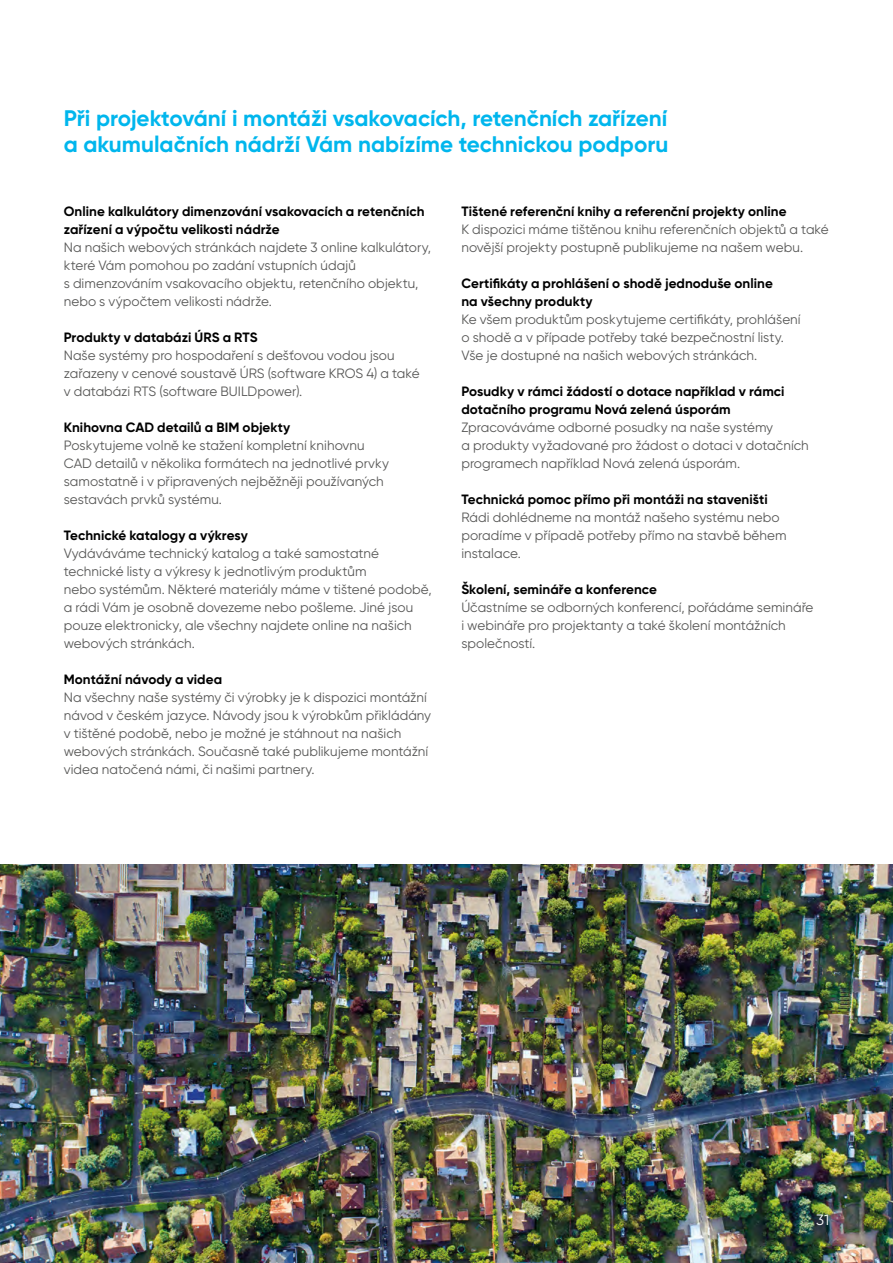
<style>
.page{position:relative;width:893px;height:1263px;background:#fff}
.page>*{position:absolute;margin:0;border:0;box-sizing:border-box;transform-origin:0 0}
.t1{font:700 22.5px/25.5px "Gilroy";color:#00b6ed}
.t2{font:15px "Gilroy";color:#fff}
.t3{font:13.5px/18px "Gilroy";letter-spacing:.005em;color:#575756}
.t4{font:700 13.5px/18px "Gilroy";letter-spacing:.005em;color:#000}
</style>
<div class="page">
<img style="left:0;top:864px;width:893px;height:399px">
<h1 class="t1" style="left:64px;top:105px;width:606px">Při projektování i montáži vsakovacích, retenčních zařízení a akumulačních nádrží Vám nabízíme technickou podporu</h1>
<p class="t4" style="left:64px;top:202px;width:362px">Online kalkulátory dimenzování vsakovacích a retenčních zařízení a výpočtu velikosti nádrže</p>
<p class="t3" style="left:64px;top:238px;width:369px">Na našich webových stránkách najdete 3 online kalkulátory, které Vám pomohou po zadání vstupních údajů<br>s dimenzováním vsakovacího objektu, retenčního objektu, nebo s výpočtem velikosti nádrže.</p>
<p class="t4" style="left:64px;top:328px;width:195px">Produkty v databázi ÚRS a RTS</p>
<p class="t3" style="left:64px;top:346px;width:357px">Naše systémy pro hospodaření s dešťovou vodou jsou zařazeny v cenové soustavě ÚRS (software KROS 4) a také v databázi RTS (software BUILDpower).</p>
<p class="t4" style="left:64px;top:418px;width:228px">Knihovna CAD detailů a BIM objekty</p>
<p class="t3" style="left:64px;top:436px;width:327px">Poskytujeme volně ke stažení kompletní knihovnu CAD detailů v několika formátech na jednotlivé prvky samostatně i v připravených nejběžněji používaných sestavách prvků systému.</p>
<p class="t4" style="left:64px;top:526px;width:186px">Technické katalogy a výkresy</p>
<p class="t3" style="left:64px;top:544px;width:369px">Vydáváváme technický katalog a také samostatné technické listy a výkresy k jednotlivým produktům<br>nebo systémům. Některé materiály máme v tištené podobě, a rádi Vám je osobně dovezeme nebo pošleme. Jiné jsou pouze elektronicky, ale všechny najdete online na našich webových stránkách.</p>
<p class="t4" style="left:64px;top:670px;width:160px">Montážní návody a videa</p>
<p class="t3" style="left:64px;top:688px;width:369px">Na všechny naše systémy či výrobky je k dispozici montážní návod v českém jazyce. Návody jsou k výrobkům přikládány v tištěné podobě, nebo je možné je stáhnout na našich webových stránkách. Současně také publikujeme montážní videa natočená námi, či našimi partnery.</p>
<p class="t4" style="left:461px;top:202px;width:327px">Tištené referenční knihy a referenční projekty online</p>
<p class="t3" style="left:461px;top:220px;width:369px">K dispozici máme tištěnou knihu referenčních objektů a také novější projekty postupně publikujeme na našem webu.</p>
<p class="t4" style="left:461px;top:274px;width:313px">Certifikáty a prohlášení o shodě jednoduše online na všechny produkty</p>
<p class="t3" style="left:461px;top:310px;width:341px">Ke všem produktům poskytujeme certifikáty, prohlášení o shodě a v případe potřeby také bezpečnostní listy.<br>Vše je dostupné na našich webových stránkách.</p>
<p class="t4" style="left:461px;top:382px;width:325px">Posudky v rámci žádostí o dotace například v rámci dotačního programu Nová zelená úsporám</p>
<p class="t3" style="left:461px;top:418px;width:349px">Zpracováváme odborné posudky na naše systémy<br>a produkty vyžadované pro žádost o dotaci v dotačních programech například Nová zelená úsporám.</p>
<p class="t4" style="left:461px;top:490px;width:308px">Technická pomoc přímo při montáži na staveništi</p>
<p class="t3" style="left:461px;top:508px;width:327px">Rádi dohlédneme na montáž našeho systému nebo poradíme v případě potřeby přímo na stavbě během instalace.</p>
<p class="t4" style="left:461px;top:580px;width:197px">Školení, semináře a konference</p>
<p class="t3" style="left:461px;top:598px;width:354px">Účastníme se odborných konferencí, pořádáme semináře i webináře pro projektanty a také školení montážních společností.</p>
<p class="t2" style="left:816px;top:1210px;width:14px">31</p>
</div>
